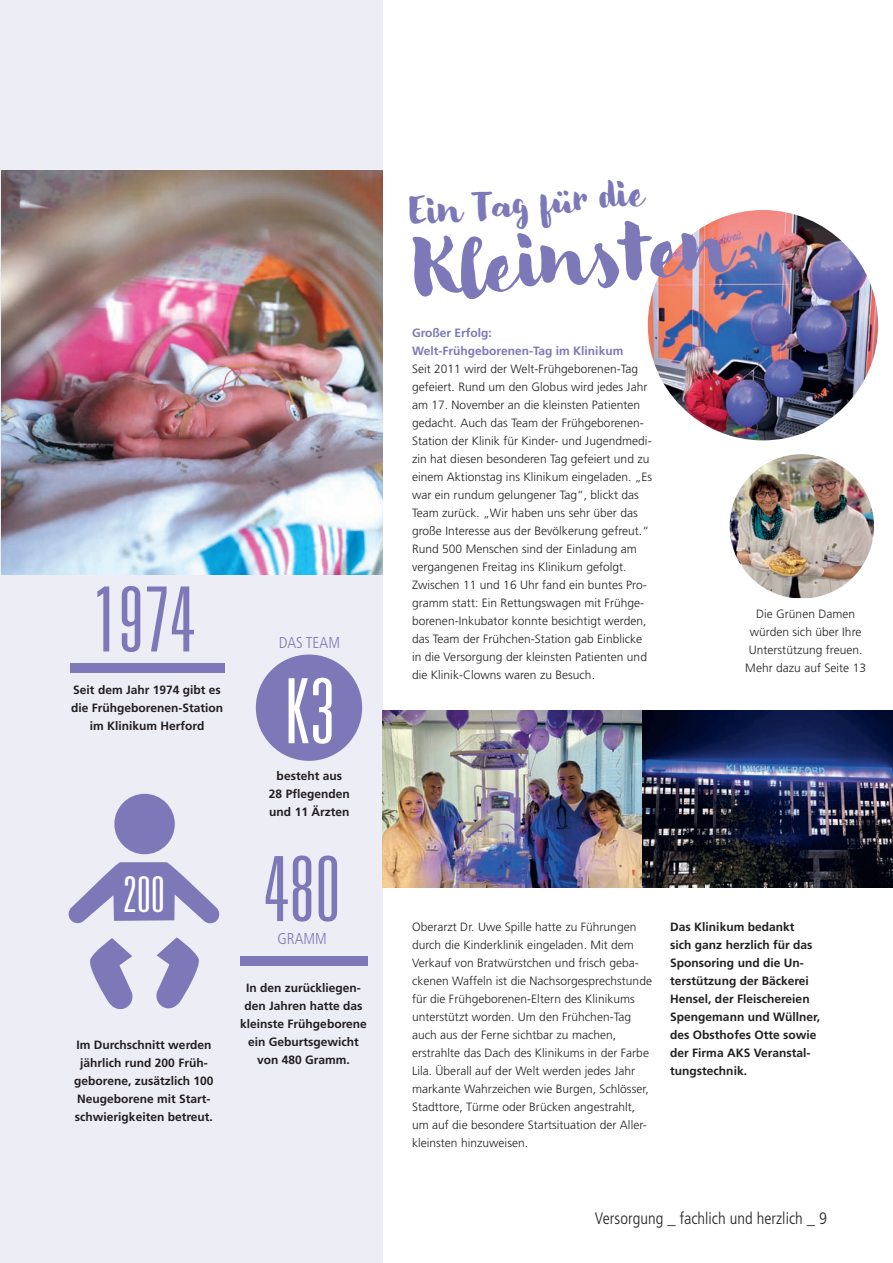
<style>
.page{position:relative;width:893px;height:1263px;background:#fff}
.page>*{position:absolute;margin:0;border:0;box-sizing:border-box;transform-origin:0 0}
.t1{font:300 ultra-condensed 90px "Univers";letter-spacing:.01em;color:#7d78b8}
.t2{font:300 ultra-condensed 90px "Univers";color:#fff}
.t3{font:70.8px "Modern Love";color:#7d78b8}
.t4{font:300 ultra-condensed 49.35px "Univers";color:#fff}
.t5{font:33.9px "Modern Love";color:#7d78b8}
.t6{font:300 condensed 16.5px "Frutiger";color:#231f20}
.t7{font:300 condensed 15.75px "Frutiger";color:#7d78b8}
.t8{font:300 12px/18px "Frutiger";letter-spacing:.005em;color:#231f20}
.t9{font:700 12px/18px "Frutiger";color:#231f20;text-align:center}
.t10{font:700 12px/18px "Frutiger";color:#7d78b8}
</style>
<div class="page">
<img style="left:648px;top:210px;width:230px;height:230px;border-radius:115px">
<div style="left:0;top:0;width:383px;height:1263px;background:#ededf6"></div>
<div style="left:256px;top:654px;width:106px;height:107px;background:#7d78b8;border-radius:50%"></div>
<div style="left:114px;top:794px;width:61px;height:60px;background:#7d78b8;border-radius:50%"></div>
<svg style="left:68px;top:862px;width:152px;height:62px"></svg>
<svg style="left:156px;top:937px;width:43px;height:72px"></svg>
<svg style="left:90px;top:938px;width:43px;height:72px"></svg>
<div style="left:70px;top:663px;width:155px;height:9px;background:#7d78b8"></div>
<div style="left:240px;top:957px;width:127px;height:9px;background:#7d78b8"></div>
<img style="left:2px;top:170px;width:381px;height:404px">
<img style="left:383px;top:711px;width:510px;height:177px">
<img style="left:730px;top:454px;width:144px;height:144px">
<h1 class="t1" style="left:93px;top:573px;width:104px">1974</h1>
<p class="t9" style="left:71px;top:681px;width:154px">Seit dem Jahr 1974 gibt es die Frühgeborenen-Station im Klinikum Herford</p>
<h3 class="t4" style="left:123px;top:868px;width:43px">200</h3>
<p class="t9" style="left:74px;top:1035px;width:141px">Im Durchschnitt werden jährlich rund 200 Früh&shy;geborene, zusätzlich 100<br>Neugeborene mit Start&shy;schwierigkeiten betreut.</p>
<h3 class="t7" style="left:279px;top:633px;width:60px">Das Team</h3>
<h1 class="t2" style="left:284px;top:664px;width:52px">K3</h1>
<p class="t9" style="left:269px;top:767px;width:82px">besteht aus<br>28 Pflegenden und 11 Ärzten</p>
<h1 class="t1" style="left:264px;top:842px;width:78px">480</h1>
<h3 class="t7" style="left:277px;top:929px;width:38px">Gramm</h3>
<p class="t9" style="left:240px;top:979px;width:128px">In den zurückliegen&shy;den Jahren hatte das kleinste Frühgeborene ein Geburtsgewicht von 480 Gramm.</p>
<h3 class="t5" style="left:408px;top:193px;width:238px;rotate:-5deg">Ein Tag für die</h3>
<h2 class="t3" style="left:411px;top:229px;width:321px;rotate:-5deg">Kleins ten</h2>
<p class="t10" style="left:412px;top:323px;width:213px">Großer Erfolg:<br>Welt-Frühgeborenen-Tag im Klinikum</p>
<p class="t8" style="left:412px;top:360px;width:242px">Seit 2011 wird der Welt-Frühgeborenen-Tag gefeiert. Rund um den Globus wird jedes Jahr am 17. November an die kleinsten Patienten gedacht. Auch das Team der Frühgeborenen-Station der Klinik für Kinder- und Jugendmedi&shy;zin hat diesen besonderen Tag gefeiert und zu einem Aktionstag ins Klinikum eingeladen. „Es war ein rundum gelungener Tag“, blickt das Team zurück. „Wir haben uns sehr über das große Interesse aus der Bevölkerung gefreut.“ Rund 500 Menschen sind der Einladung am vergangenen Freitag ins Klinikum gefolgt.<br>Zwischen 11 und 16 Uhr fand ein buntes Pro&shy;gramm statt: Ein Rettungswagen mit Frühge&shy;borenen-Inkubator konnte besichtigt werden, das Team der Frühchen-Station gab Einblicke in die Versorgung der kleinsten Patienten und die Klinik-Clowns waren zu Besuch.</p>
<p class="t8" style="left:745px;top:604px;width:122px;text-align:center">Die Grünen Damen würden sich über Ihre<br>Unterstützung freuen.<br>Mehr dazu auf Seite 13</p>
<p class="t8" style="left:412px;top:918px;width:242px">Oberarzt Dr. Uwe Spille hatte zu Führungen durch die Kinderklinik eingeladen. Mit dem Verkauf von Bratwürstchen und frisch geba&shy;ckenen Waffeln ist die Nachsorgesprechstunde für die Frühgeborenen-Eltern des Klinikums unterstützt worden. Um den Frühchen-Tag auch aus der Ferne sichtbar zu machen, erstrahlte das Dach des Klinikums in der Farbe Lila. Überall auf der Welt werden jedes Jahr markante Wahrzeichen wie Burgen, Schlösser, Stadttore, Türme oder Brücken angestrahlt, um auf die besondere Startsituation der Aller&shy;kleinsten hinzuweisen.</p>
<p class="t9" style="left:670px;top:918px;width:151px;text-align:left">Das Klinikum bedankt<br>sich ganz herzlich für das<br>Sponsoring und die Un&shy;terstützung der Bäckerei<br>Hensel, der Fleischereien<br>Spengemann und Wüllner, des Obsthofes Otte sowie der Firma AKS Veranstal&shy;tungstechnik.</p>
<h3 class="t6" style="left:595px;top:1209px;width:234px">Versorgung _ fachlich und herzlich _ 9</h3>
</div>
